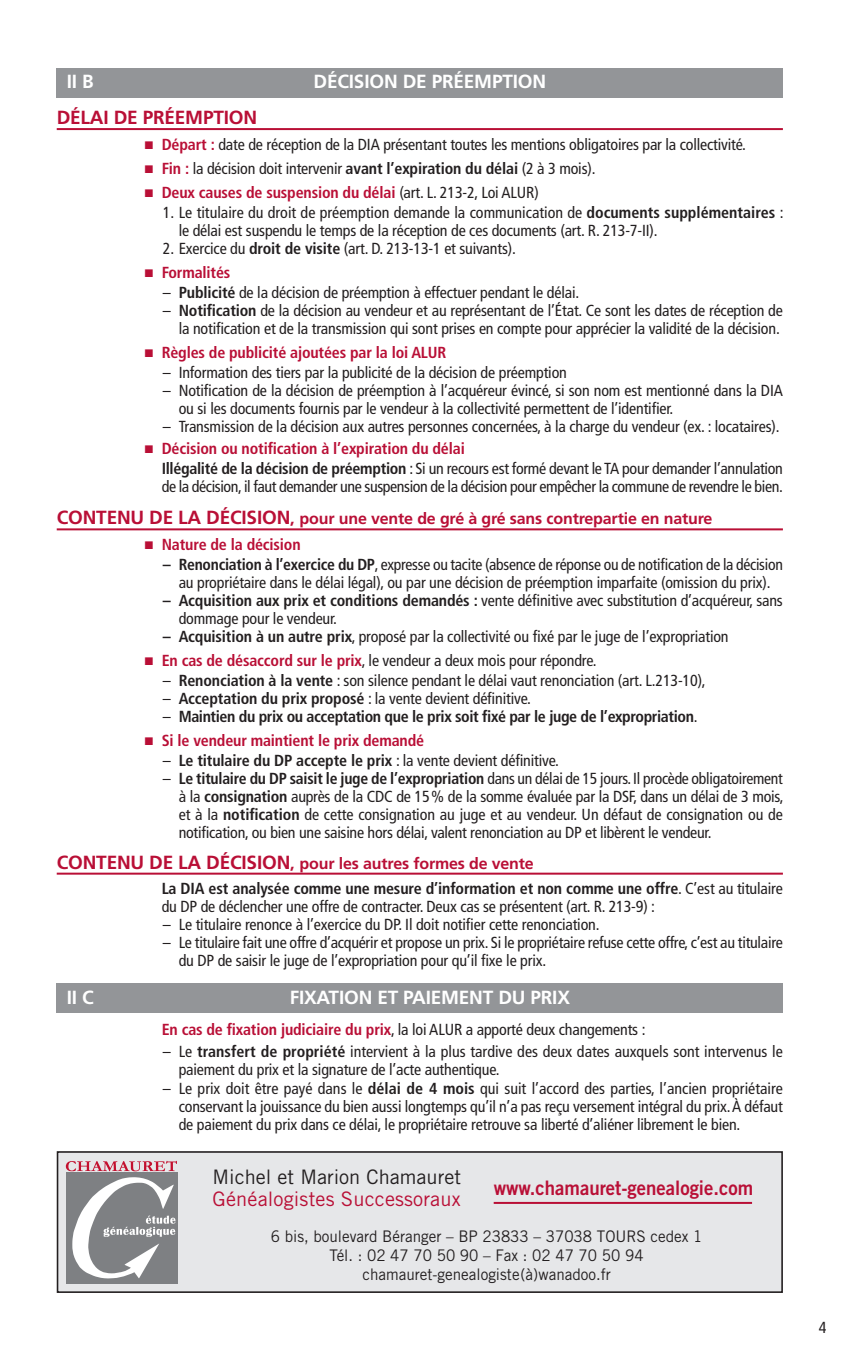
<style>
.page{position:relative;width:851px;height:1361px;background:#fff}
.page>*{position:absolute;margin:0;border:0;box-sizing:border-box;transform-origin:0 0}
.t1{font:20px "Trade Gothic LT Std Bd 2";color:#b90f36;scale:.93 1}
.t2{font:20px "Trade Gothic LT Std";letter-spacing:.01em;color:#b90f36}
.t3{font:20px "Trade Gothic LT Std";color:#231f20}
.t4{font:700 19px "Frutiger LT Std";letter-spacing:-.01em;color:#fff}
.t5{font:700 19px "Frutiger LT Std";letter-spacing:-.01em;color:#b90f36}
.t6{font:condensed 16px/18px "Frutiger LT Std";letter-spacing:-.01em;color:#231f20}
.t7{font:700 condensed 16px/25.6px "Frutiger LT Std";letter-spacing:-.01em;color:#231f20}
.t8{font:700 condensed 16px "Frutiger LT Std";letter-spacing:-.01em;color:#b90f36}
.t9{font:16px/19px "Trade Gothic LT Std";color:#231f20;text-align:center;scale:.95 1}
.s1{color:#b90f36}
.s2{font-weight:700;color:#b90f36}
.s3{font-weight:700}
.s4{font-weight:400;color:#231f20}
.s5{font-weight:700;font-stretch:normal;font-size:19px;color:#b90f36}
.s6{font-weight:700;font-stretch:normal;color:#b90f36}
.s7{font-weight:400}
.s8{font-stretch:normal;font-size:19px;color:#b90f36}
.s9{font-stretch:normal;color:#b90f36}
</style>
<div class="page">
<hr style="left:57px;top:128px;width:725px;height:2px;background:#b90f36">
<hr style="left:57px;top:528px;width:725px;height:2px;background:#b90f36">
<hr style="left:57px;top:872px;width:725px;height:2px;background:#b90f36">
<div style="left:57px;top:68px;width:725px;height:30px;background:#939598"></div>
<div style="left:57px;top:983px;width:725px;height:30px;background:#939598"></div>
<div style="left:57px;top:1152px;width:725px;height:140px;background:#e6e7e9"></div>
<div style="left:57px;top:1151px;width:725px;height:142px;border:2px solid #231f20"></div>
<div style="left:66px;top:1172px;width:111px;height:112px;background:#7e8083"></div>
<svg style="left:72px;top:1177px;width:103px;height:101px"></svg>
<svg style="left:66px;top:1161px;width:111px;height:10px"></svg>
<hr style="left:493px;top:1202px;width:259px;height:2px;background:#b90f36">
<p class="t4" style="left:67px;top:71px;width:28px">II B</p>
<p class="t4" style="left:313px;top:71px;width:234px">DÉCISION DE PRÉEMPTION</p>
<p class="t5" style="left:57px;top:106px;width:202px">DÉLAI DE PRÉEMPTION</p>
<p class="t6" style="left:145px;top:135px;width:603px"><span class="s1">■</span> <span class="s2">Départ :</span> date de réception de la DIA présentant toutes les mentions obligatoires par la collectivité.</p>
<p class="t6" style="left:145px;top:159px;width:452px"><span class="s1">■</span> <span class="s2">Fin :</span> la décision doit intervenir <span class="s3">avant l’expiration du délai</span> (2 à 3 mois).</p>
<p class="t8" style="left:145px;top:183px;width:395px">■ Deux causes de suspension du délai <span class="s4">(art. L. 213-2, Loi ALUR)</span></p>
<p class="t6" style="left:179px;top:203px;width:606px;text-indent:-16px">1. Le titulaire du droit de préemption demande la communication de <span class="s3">documents supplémentaires</span> : le délai est suspendu le temps de la réception de ces documents (art. R. 213-7-II).</p>
<p class="t6" style="left:163px;top:239px;width:354px">2. Exercice du <span class="s3">droit de visite</span> (art. D. 213-13-1 et suivants).</p>
<p class="t8" style="left:145px;top:263px;width:87px">■ Formalités</p>
<p class="t6" style="left:163px;top:283px;width:418px">– <span class="s3">Publicité</span> de la décision de préemption à effectuer pendant le délai.</p>
<p class="t6" style="left:163px;top:301px;width:621px;text-align:right">– <span class="s3">Notification</span> de la décision au vendeur et au représentant de l’État. Ce sont les dates de réception de la notification et de la transmission qui sont prises en compte pour apprécier la validité de la décision.</p>
<p class="t8" style="left:145px;top:343px;width:303px">■ Règles de publicité ajoutées par la loi ALUR</p>
<p class="t6" style="left:163px;top:363px;width:405px">– Information des tiers par la publicité de la décision de préemption</p>
<p class="t6" style="left:179px;top:381px;width:605px;text-indent:-16px">– Notification de la décision de préemption à l’acquéreur évincé, si son nom est mentionné dans la DIA ou si les documents fournis par le vendeur à la collectivité permettent de l’identifier.</p>
<p class="t6" style="left:163px;top:417px;width:618px">– Transmission de la décision aux autres personnes concernées, à la charge du vendeur (ex. : locataires).</p>
<p class="t6" style="left:162px;top:438px;width:622px;line-height:20px;text-indent:-17px"><span class="s1">■</span> <span class="s2">Décision ou notification à l’expiration du délai<br></span><span class="s3">Illégalité de la décision de préemption</span> : Si un recours est formé devant le TA pour demander l’annulation</p>
<p class="t6" style="left:57px;top:470px;width:727px;line-height:32.6px;text-indent:105px">de la décision, il faut demander une suspension de la décision pour empêcher la commune de revendre le bien.<br><span class="s5">CONTENU DE LA DÉCISION</span><span class="s6">, pour une vente de gré à gré sans contrepartie en nature</span></p>
<p class="t8" style="left:145px;top:535px;width:157px">■ Nature de la décision</p>
<p class="t6" style="left:163px;top:555px;width:621px;text-align:center"><span class="s3">– Renonciation à l’exercice du DP</span>, expresse ou tacite (absence de réponse ou de notification de la décision au propriétaire dans le délai légal), ou par une décision de préemption imparfaite (omission du prix).</p>
<p class="t6" style="left:179px;top:591px;width:605px;text-indent:-16px"><span class="s3">– Acquisition aux prix et conditions demandés :</span> vente définitive avec substitution d’acquéreur, sans dommage pour le vendeur.</p>
<p class="t6" style="left:163px;top:627px;width:567px"><span class="s3">– Acquisition à un autre prix</span>, proposé par la collectivité ou fixé par le juge de l’expropriation</p>
<p class="t6" style="left:145px;top:651px;width:453px"><span class="s1">■</span> <span class="s2">En cas de désaccord sur le prix</span>, le vendeur a deux mois pour répondre.</p>
<p class="t6" style="left:163px;top:671px;width:544px">– <span class="s3">Renonciation à la vente</span> : son silence pendant le délai vaut renonciation (art. L.213-10),</p>
<p class="t6" style="left:163px;top:689px;width:369px">– <span class="s3">Acceptation du prix proposé</span> : la vente devient définitive.</p>
<p class="t7" style="left:163px;top:704px;width:536px"><span class="s7">–</span> Maintien du prix ou acceptation que le prix soit fixé par le juge de l’expropriation<span class="s7">.</span></p>
<p class="t8" style="left:145px;top:731px;width:281px">■ Si le vendeur maintient le prix demandé</p>
<p class="t7" style="left:163px;top:748px;width:397px"><span class="s7">–</span> Le titulaire du DP accepte le prix <span class="s7">: la vente devient définitive.</span></p>
<p class="t6" style="left:179px;top:769px;width:606px;text-align:justify;text-indent:-16px">– <span class="s3">Le titulaire du DP saisit le juge de l’expropriation</span> dans un délai de 15 jours. Il procède obligatoirement à la <span class="s3">consignation</span> auprès de la CDC de 15% de la somme évaluée par la DSF, dans un délai de 3 mois, et à la <span class="s3">notification</span> de cette consignation au juge et au vendeur. Un défaut de consignation ou de notification, ou bien une saisine hors délai, valent renonciation au DP et libèrent le vendeur.</p>
<p class="t7" style="left:162px;top:850px;width:622px;text-indent:-105px"><span class="s8">CONTENU DE LA DÉCISION</span><span class="s9">, pour les autres formes de vente<br></span>La DIA est analysée comme une mesure d’information et non comme une offre<span class="s7">. C’est au titulaire</span></p>
<p class="t6" style="left:162px;top:898px;width:495px">du DP de déclencher une offre de contracter. Deux cas se présentent (art. R. 213-9) :</p>
<p class="t6" style="left:163px;top:916px;width:438px">– Le titulaire renonce à l’exercice du DP. Il doit notifier cette renonciation.</p>
<p class="t6" style="left:179px;top:934px;width:605px;text-indent:-16px">– Le titulaire fait une offre d’acquérir et propose un prix. Si le propriétaire refuse cette offre, c’est au titulaire du DP de saisir le juge de l’expropriation pour qu’il fixe le prix.</p>
<p class="t4" style="left:67px;top:986px;width:28px">II C</p>
<p class="t4" style="left:289px;top:986px;width:282px">FIXATION ET PAIEMENT DU PRIX</p>
<p class="t6" style="left:162px;top:1021px;width:485px"><span class="s2">En cas de fixation judiciaire du prix</span>, la loi ALUR a apporté deux changements :</p>
<p class="t6" style="left:179px;top:1043px;width:605px;text-indent:-16px">– Le <span class="s3">transfert de propriété</span> intervient à la plus tardive des deux dates auxquels sont intervenus le paiement du prix et la signature de l’acte authentique.</p>
<p class="t6" style="left:179px;top:1079px;width:605px;text-align:justify;text-indent:-16px">– Le prix doit être payé dans le <span class="s3">délai de 4 mois</span> qui suit l’accord des parties, l’ancien propriétaire conservant la jouissance du bien aussi longtemps qu’il n’a pas reçu versement intégral du prix.À défaut de paiement du prix dans ce délai, le propriétaire retrouve sa liberté d’aliéner librement le bien.</p>
<p class="t3" style="left:212px;top:1164px;width:250px">Michel et Marion Chamauret</p>
<p class="t2" style="left:212px;top:1186px;width:249px">Généalogistes Successoraux</p>
<p class="t1" style="left:493px;top:1175px;width:280px">www.chamauret-genealogie.com</p>
<p class="t9" style="left:271px;top:1226px;width:456px">6 bis, boulevard Béranger – BP 23833 – 37038 TOURS cedex 1<br>Tél. : 02 47 70 50 90 – Fax : 02 47 70 50 94 chamauret-genealogiste(à)wanadoo.fr</p>
<p class="t6" style="left:818px;top:1319px;width:9px">4</p>
</div>
